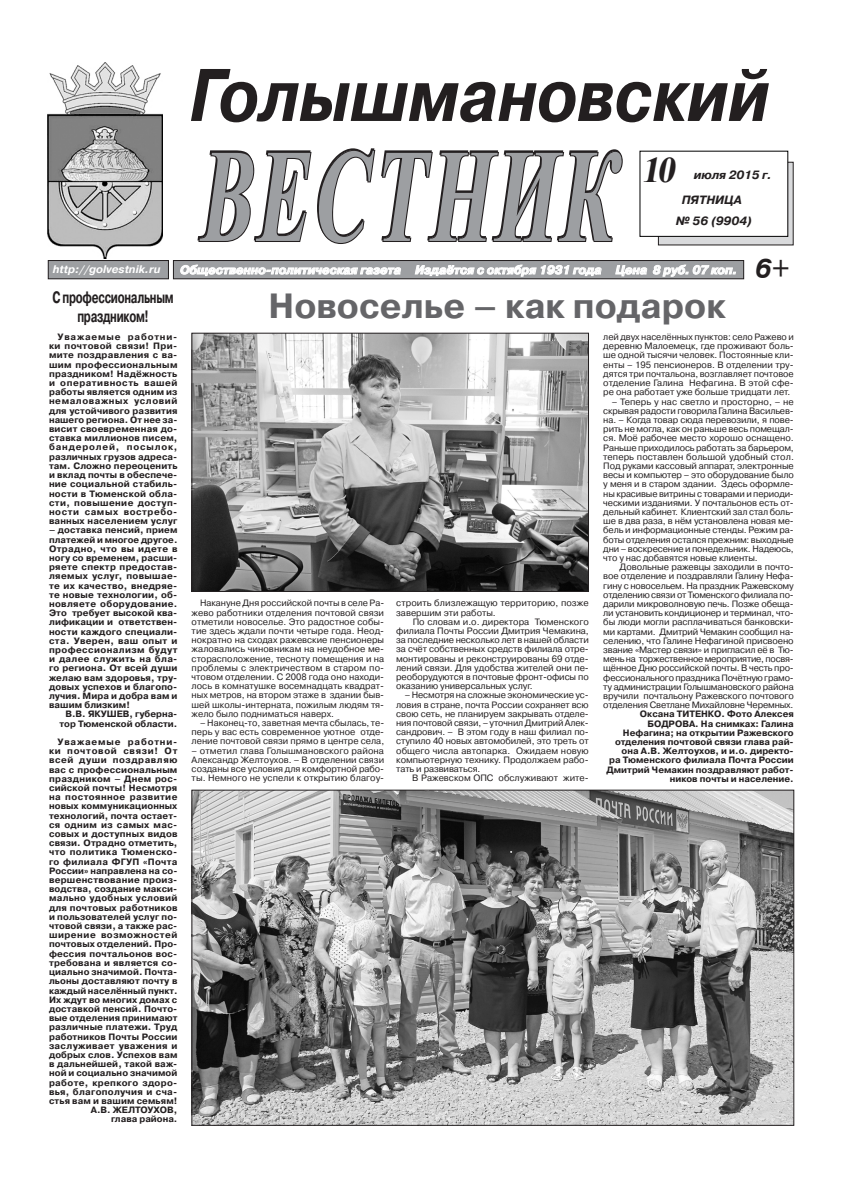
<style>
.page{position:relative;width:842px;height:1191px;background:#fff}
.page>*{position:absolute;margin:0;border:0;box-sizing:border-box;transform-origin:0 0}
.t1{font:italic 700 74.2px "Pragmatica C";color:#231f20;scale:.86 1}
.t2{font:italic 700 36px "Times New Roman";color:#231f20}
.t3{font:700 35px "Pragmatica C";color:#656568}
.t4{font:700 16.5px/19px "Pragmatica C";letter-spacing:-.025em;color:#231f20;text-align:center;scale:.67 1}
.t5{font:italic 700 12px "Pragmatica C";color:#fff}
.t6{font:italic 700 12px/24.1px "Pragmatica C";color:#231f20}
.t7{font:italic 700 11px "Pragmatica C";color:#fff}
.t8{font:9.2px/9.2px "Pragmatica C";color:#231f20;text-align:justify}
.t9{font:700 9.2px/9.2px "Pragmatica C";letter-spacing:.01em;color:#231f20;text-align:right}
.s1{font-family:"Pragmatica";font-size:26.4px;color:#231f20}
</style>
<div class="page">
<div style="left:658px;top:162px;width:135px;height:83px;background:#d9dadc"></div>
<div style="left:639px;top:151px;width:149px;height:86px;background:#fff;border:1px solid #000"></div>
<img style="left:48px;top:62px;width:115px;height:196px">
<div style="left:173px;top:260px;width:571px;height:19px;background:#9d9fa2"></div>
<div style="left:173px;top:260px;width:571px;height:19px;border:1px solid #231f20"></div>
<svg style="left:180px;top:264px;width:221px;height:12px"></svg>
<svg style="left:415px;top:264px;width:187px;height:13px"></svg>
<svg style="left:615px;top:265px;width:32px;height:11px"></svg>
<svg style="left:653px;top:264px;width:83px;height:13px"></svg>
<div style="left:48px;top:260px;width:120px;height:19px;background:#9d9fa2"></div>
<div style="left:48px;top:260px;width:121px;height:19px;border:1px solid #231f20"></div>
<svg style="left:197px;top:150px;width:114px;height:92px"></svg>
<svg style="left:317px;top:148px;width:58px;height:96px"></svg>
<svg style="left:381px;top:149px;width:242px;height:93px"></svg>
<img style="left:194px;top:335px;width:393px;height:254px">
<div style="left:192px;top:333px;width:397px;height:258px;border:1px solid #231f20"></div>
<img style="left:194px;top:792px;width:598px;height:331px">
<h1 class="t1" style="left:190px;top:54px;width:676px">Голышмановский</h1>
<h2 class="t2" style="left:641px;top:145px;width:43px">10</h2>
<h3 class="t6" style="left:682px;top:163px;width:92px;text-indent:12px">июля 2015 г. пятница</h3>
<h3 class="t6" style="left:676px;top:209px;width:78px">№ 56 (9904)</h3>
<p class="t7" style="left:53px;top:263px;width:109px">http://golvestnik.ru</p>
<h3 class="t5" style="left:180px;top:263px;width:611px">Общественно-политическая газета Издаётся с октября 1931 года Цена 8 руб. 07 коп. <span class="s1">6+</span></h3>
<h3 class="t4" style="left:53px;top:288px;width:182px">С профессиональным праздником!</h3>
<p class="t9" style="left:49px;top:332px;width:130px;text-align:justify;text-indent:9px">Уважаемые работни&shy;ки почтовой связи! При&shy;мите поздравления с ва&shy;шим профессиональным праздником! Надёжность и оперативность вашей работы является одним из немаловажных условий для устойчивого развития нашего региона. От нее за&shy;висит своевременная до&shy;ставка миллионов писем, бандеролей, посылок, различных грузов адреса&shy;там. Сложно переоценить и вклад почты в обеспече&shy;ние социальной стабиль&shy;ности в Тюменской обла&shy;сти, повышение доступ&shy;ности самых востребо&shy;ванных населением услуг</p>
<p class="t9" style="left:49px;top:525px;width:130px;text-align:justify">– доставка пенсий, прием платежей и многое другое.<br>Отрадно, что вы идете в ногу со временем, расши&shy;ряете спектр предостав&shy;ляемых услуг, повышае&shy;те их качество, внедряе&shy;те новые технологии, об&shy;новляете оборудование.<br>Это требует высокой ква&shy;лификации и ответствен&shy;ности каждого специали&shy;ста. Уверен, ваш опыт и профессионализм будут и далее служить на бла&shy;го региона. От всей души желаю вам здоровья, тру&shy;довых успехов и благопо&shy;лучия. Мира и добра вам и вашим близким!</p>
<p class="t9" style="left:60px;top:709px;width:119px">В.В. Якушев, губерна&shy;тор Тюменской области.</p>
<p class="t9" style="left:49px;top:737px;width:130px">Уважаемые работни&shy;ки почтовой связи! От всей души поздравляю вас с профессиональным праздником – Днем рос&shy;сийской почты! Несмотря на постоянное развитие новых коммуникационных технологий, почта остает&shy;ся одним из самых мас&shy;совых и доступных видов связи. Отрадно отметить, что политика Тюменско&shy;го филиала ФГУП «Почта<br>России» направлена на со&shy;вершенствование произ&shy;водства, создание макси&shy;мально удобных условий для почтовых работников и пользователей услуг по&shy;чтовой связи, а также рас&shy;ширение возможностей почтовых отделений. Про&shy;фессия почтальонов вос&shy;требована и является со&shy;циально значимой. Почта&shy;льоны доставляют почту в каждый населённый пункт.<br>Их ждут во многих домах с доставкой пенсий. Почто&shy;вые отделения принимают различные платежи. Труд работников Почты России заслуживает уважения и добрых слов. Успехов вам в дальнейшей, такой важ&shy;ной и социально значимой работе, крепкого здоро&shy;вья, благополучия и сча&shy;стья вам и вашим семьям!<br>А.В. ЖЕЛТОУХОВ,<br>глава района.</p>
<h3 class="t3" style="left:269px;top:287px;width:459px">Новоселье – как подарок</h3>
<p class="t8" style="left:603px;top:332px;width:192px">лей двух населённых пунктов: село Ражево и деревню Малоемецк, где проживают боль&shy;ше одной тысячи человек. Постоянные кли&shy;енты – 195 пенсионеров. В отделении тру&shy;дятся три почтальона, возглавляет почтовое отделение Галина Нефагина. В этой сфе&shy;ре она работает уже больше тридцати лет.</p>
<p class="t8" style="left:603px;top:397px;width:192px;text-indent:9px">– Теперь у нас светло и просторно, – не скрывая радости говорила Галина Васильев&shy;на. – Когда товар сюда перевозили, я пове&shy;рить не могла, как он раньше весь помещал&shy;ся. Моё рабочее место хорошо оснащено.<br>Раньше приходилось работать за барьером, теперь поставлен большой удобный стол.<br>Под руками кассовый аппарат, электронные весы и компьютер – это оборудование было у меня и в старом здании. Здесь оформле&shy;ны красивые витрины с товарами и периоди&shy;ческими изданиями. У почтальонов есть от&shy;дельный кабинет. Клиентский зал стал боль&shy;ше в два раза, в нём установлена новая ме&shy;бель и информационные стенды. Режим ра&shy;боты отделения остался прежним: выходные дни – воскресение и понедельник. Надеюсь, что у нас добавятся новые клиенты.</p>
<p class="t8" style="left:603px;top:562px;width:192px;text-indent:16px">Довольные ражевцы заходили в почто&shy;вое отделение и поздравляли Галину Нефа&shy;гину с новосельем. На праздник Ражевскому отделению связи от Тюменского филиала по&shy;дарили микроволновую печь. Позже обеща&shy;ли установить кондиционер и терминал, что&shy;бы люди могли расплачиваться банковски&shy;ми картами. Дмитрий Чемакин сообщил на&shy;селению, что Галине Нефагиной присвоено звание «Мастер связи» и пригласил её в Тю&shy;мень на торжественное мероприятие, посвя&shy;щённое Дню российской почты. В честь про&shy;фессионального праздника Почётную грамо&shy;ту администрации Голышмановского района вручили почтальону Ражевского почтового отделения Светлане Михайловне Черемных.</p>
<p class="t9" style="left:607px;top:709px;width:189px">Оксана Титенко . Фото Алексея<br>Бодрова. На снимках: Галина<br>Нефагина; на открытии Ражевского отделения почтовой связи глава рай&shy;она А.В. Желтоухов, и и.о. директо-<br>ра Тюменского филиала Почта России<br>Дмитрий Чемакин поздравляют работ&shy;ников почты и население.</p>
<p class="t8" style="left:396px;top:598px;width:194px">строить близлежащую территорию, позже завершим эти работы.</p>
<p class="t8" style="left:396px;top:617px;width:194px;text-indent:17px">По словам и.о. директора Тюменского филиала Почты России Дмитрия Чемакина, за последние несколько лет в нашей области за счёт собственных средств филиала отре&shy;монтированы и реконструированы 69 отде&shy;лений связи. Для удобства жителей они пе&shy;реоборудуются в почтовые фронт-офисы по оказанию универсальных услуг.</p>
<p class="t8" style="left:396px;top:690px;width:194px;text-indent:9px">– Несмотря на сложные экономические ус&shy;ловия в стране, почта России сохраняет всю свою сеть, не планируем закрывать отделе&shy;ния почтовой связи, – уточнил Дмитрий Алек&shy;сандрович. – В этом году в наш филиал по&shy;ступило 40 новых автомобилей, это треть от общего числа автопарка. Ожидаем новую компьютерную технику. Продолжаем рабо&shy;тать и развиваться.</p>
<p class="t8" style="left:412px;top:773px;width:178px">В Ражевском ОПС обслуживают жите-</p>
<p class="t8" style="left:192px;top:598px;width:194px;text-indent:9px">Накануне Дня российской почты в селе Ра&shy;жево работники отделения почтовой связи отметили новоселье. Это радостное собы&shy;тие здесь ждали почти четыре года. Неод&shy;нократно на сходах ражевские пенсионеры жаловались чиновникам на неудобное ме&shy;сторасположение, тесноту помещения и на проблемы с электричеством в старом по&shy;чтовом отделении. С 2008 года оно находи&shy;лось в комнатушке восемнадцать квадрат&shy;ных метров, на втором этаже в здании быв&shy;шей школы-интерната, пожилым людям тя&shy;жело было подниматься наверх.</p>
<p class="t8" style="left:192px;top:718px;width:194px;text-indent:9px">– Наконец-то, заветная мечта сбылась, те&shy;перь у вас есть современное уютное отде&shy;ление почтовой связи прямо в центре села,</p>
<p class="t8" style="left:192px;top:746px;width:194px">– отметил глава Голышмановского района Александр Желтоухов. – В отделении связи созданы все условия для комфортной рабо&shy;ты. Немного не успели к открытию благоу-</p>
</div>
